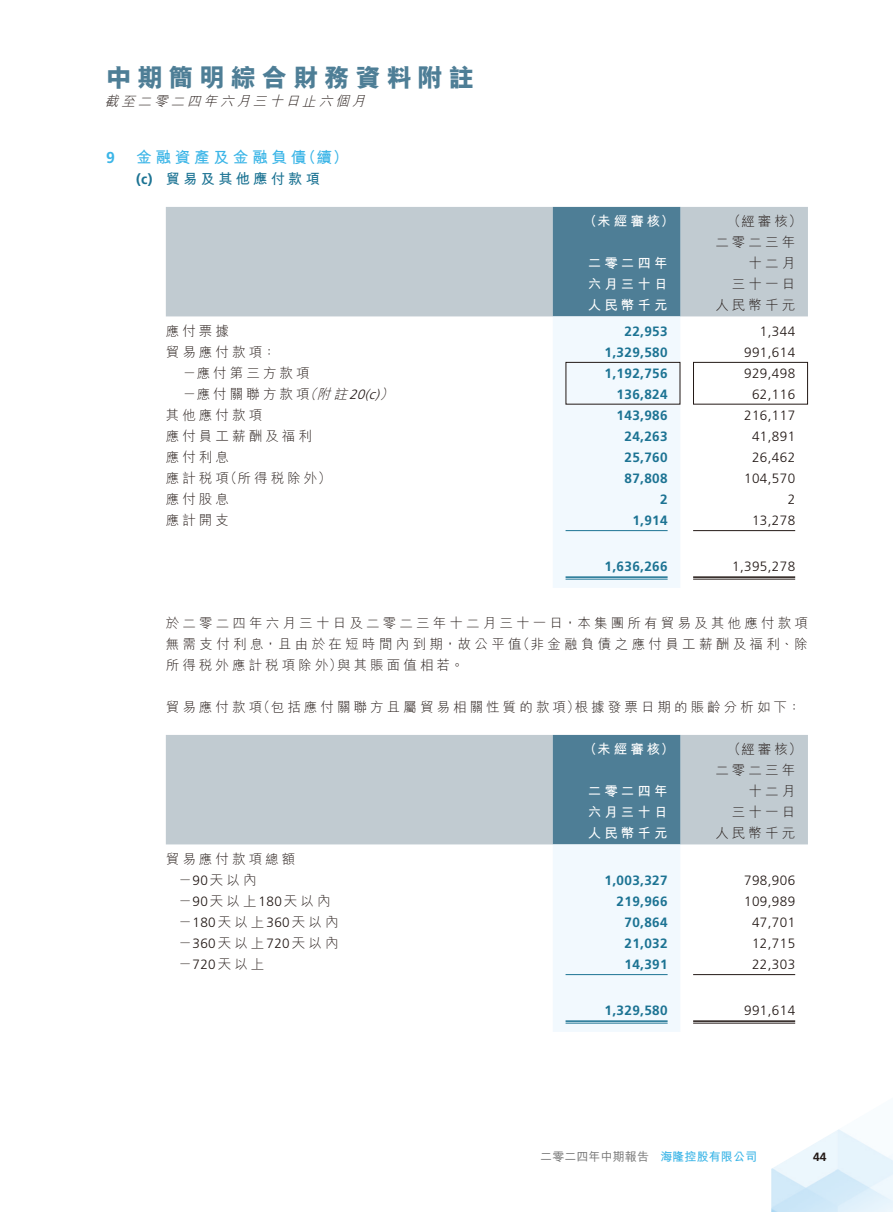
<style>
.page{position:relative;width:893px;height:1212px;background:#fff}
.page>*{position:absolute;margin:0;border:0;box-sizing:border-box;transform-origin:0 0}
.t1{font:25.5px "M Hei HK Xbold E Ten B5 H";letter-spacing:.22em;color:#4e7e96}
.t2{font:15.75px "M Hei HK Bold E Ten B5 H";letter-spacing:.23em;color:#3bb5e7}
.t3{font:700 15.75px "Frutiger LT Std";color:#3bb5e7}
.t4{font:14.25px "M Hei HK Bold E Ten B5 H";letter-spacing:.23em;color:#1c7393}
.t5{font:13.5px/21px "M Hei HK Light E Ten B5 H";letter-spacing:.23em;color:#231916;text-align:right}
.t6{font:700 13.5px "Frutiger LT Std";letter-spacing:.03em;color:#1c7393}
.t7{font:300 13.5px "Frutiger LT Std";letter-spacing:.03em;color:#231916}
.t8{font:13.5px/21px "M Hei HK Bold E Ten B5 H";letter-spacing:.23em;color:#fff}
.t9{font:italic 13.5px "M Hei HK Light E Ten B5 H";color:#231916}
.t10{font:12px "M Hei HK Medium E Ten B5 H";letter-spacing:.01em;color:#717171}
.t11{font:700 12px "Frutiger LT Std";color:#231916}
.s1{font-family:"Frutiger LT Std";font-weight:700}
.s2{font-style:italic}
.s3{font-family:"Frutiger LT Std";font-weight:300;font-style:italic}
.s4{font-family:"Frutiger LT Std";font-weight:300}
.s5{font-family:"M Hei HK Bold E Ten B5 H";color:#3bb5e7}
</style>
<div class="page">
<img style="left:771px;top:1129px;width:122px;height:83px">
<div style="left:166px;top:207px;width:642px;height:109px;background:#c1cbd1"></div>
<svg style="left:553px;top:207px;width:127px;height:381px"></svg>
<hr style="left:566px;top:530px;width:102px;height:1px;background:#1c7393">
<hr style="left:693px;top:530px;width:102px;height:1px;background:#231916">
<hr style="left:566px;top:576px;width:102px;height:2px;background:#1c7393">
<hr style="left:566px;top:579px;width:102px;height:1px;background:#1c7393">
<hr style="left:693px;top:576px;width:102px;height:2px;background:#231916">
<hr style="left:693px;top:579px;width:102px;height:1px;background:#231916">
<div style="left:166px;top:735px;width:642px;height:109px;background:#c1cbd1"></div>
<svg style="left:553px;top:735px;width:127px;height:297px"></svg>
<hr style="left:566px;top:974px;width:102px;height:1px;background:#1c7393">
<hr style="left:693px;top:974px;width:102px;height:1px;background:#231916">
<hr style="left:566px;top:1020px;width:102px;height:2px;background:#1c7393">
<hr style="left:566px;top:1023px;width:102px;height:1px;background:#1c7393">
<hr style="left:693px;top:1020px;width:102px;height:2px;background:#231916">
<hr style="left:693px;top:1023px;width:102px;height:1px;background:#231916">
<div style="left:566px;top:362px;width:114px;height:42px;border:1px solid #231916"></div>
<div style="left:693px;top:362px;width:115px;height:42px;border:1px solid #231916"></div>
<h1 class="t1" style="left:106px;top:67px;width:369px">中期簡明綜合財務資料附註</h1>
<p class="t9" style="left:105px;top:96px;width:265px">截至二零二四年六月三十日止六個月</p>
<p class="t3" style="left:106px;top:150px;width:10px">9</p>
<p class="t2" style="left:136px;top:151px;width:214px">金融資產及金融負債（續）</p>
<p class="t4" style="left:136px;top:173px;width:185px"><span class="s1">(c)</span> 貿易及其他應付款項</p>
<p class="t8" style="left:583px;top:212px;width:92px">（未經審核）</p>
<p class="t5" style="left:727px;top:212px;width:76px">（經審核）</p>
<p class="t8" style="left:588px;top:254px;width:81px">二零二四年六月三十日</p>
<p class="t5" style="left:715px;top:233px;width:81px">二零二三年十二月<br>三十一日</p>
<p class="t8" style="left:588px;top:296px;width:81px">人民幣千元</p>
<p class="t5" style="left:715px;top:296px;width:81px">人民幣千元</p>
<p class="t5" style="left:166px;top:322px;width:65px">應付票據</p>
<p class="t6" style="left:624px;top:324px;width:45px">22,953</p>
<p class="t7" style="left:760px;top:324px;width:37px">1,344</p>
<p class="t5" style="left:166px;top:343px;width:112px">貿易應付款項：</p>
<p class="t6" style="left:605px;top:345px;width:65px">1,329,580</p>
<p class="t7" style="left:744px;top:345px;width:53px">991,614</p>
<p class="t5" style="left:183px;top:364px;width:128px">－應付第三方款項</p>
<p class="t6" style="left:605px;top:366px;width:65px">1,192,756</p>
<p class="t7" style="left:744px;top:366px;width:53px">929,498</p>
<p class="t5" style="left:183px;top:385px;width:215px">－應付關聯方款項<span class="s2">（附註</span><span class="s3">20(c)</span><span class="s2">）</span></p>
<p class="t6" style="left:617px;top:387px;width:53px">136,824</p>
<p class="t7" style="left:752px;top:387px;width:45px">62,116</p>
<p class="t5" style="left:166px;top:406px;width:98px">其他應付款項</p>
<p class="t6" style="left:617px;top:408px;width:53px">143,986</p>
<p class="t7" style="left:744px;top:408px;width:53px">216,117</p>
<p class="t5" style="left:166px;top:427px;width:148px">應付員工薪酬及福利</p>
<p class="t6" style="left:624px;top:429px;width:45px">24,263</p>
<p class="t7" style="left:752px;top:429px;width:45px">41,891</p>
<p class="t5" style="left:166px;top:448px;width:65px">應付利息</p>
<p class="t6" style="left:624px;top:450px;width:45px">25,760</p>
<p class="t7" style="left:752px;top:450px;width:45px">26,462</p>
<p class="t5" style="left:166px;top:469px;width:167px">應計稅項（所得稅除外）</p>
<p class="t6" style="left:624px;top:471px;width:45px">87,808</p>
<p class="t7" style="left:744px;top:471px;width:53px">104,570</p>
<p class="t5" style="left:166px;top:490px;width:65px">應付股息</p>
<p class="t6" style="left:660px;top:492px;width:9px">2</p>
<p class="t7" style="left:788px;top:492px;width:9px">2</p>
<p class="t5" style="left:166px;top:511px;width:65px">應計開支</p>
<p class="t6" style="left:632px;top:513px;width:37px">1,914</p>
<p class="t7" style="left:752px;top:513px;width:45px">13,278</p>
<p class="t6" style="left:605px;top:560px;width:65px">1,636,266</p>
<p class="t7" style="left:732px;top:560px;width:65px">1,395,278</p>
<p class="t5" style="left:166px;top:614px;width:644px;text-align:justify">於二零二四年六月三十日及二零二三年十二月三十一日，本集團所有貿易及其他應付款項無需支付利息，且由於在短時間內到期，故公平值（非金融負債之應付員工薪酬及福利、除所得稅外應計稅項除外）與其賬面值相若。</p>
<p class="t5" style="left:166px;top:698px;width:637px">貿易應付款項（包括應付關聯方且屬貿易相關性質的款項）根據發票日期的賬齡分析如下：</p>
<p class="t8" style="left:583px;top:740px;width:92px">（未經審核）</p>
<p class="t5" style="left:727px;top:740px;width:76px">（經審核）</p>
<p class="t8" style="left:588px;top:782px;width:81px">二零二四年六月三十日</p>
<p class="t5" style="left:715px;top:761px;width:81px">二零二三年十二月<br>三十一日</p>
<p class="t5" style="left:179px;top:850px;width:118px;text-align:left;text-indent:-13px">貿易應付款項總額－<span class="s4">90</span>天以內</p>
<p class="t8" style="left:588px;top:824px;width:81px">人民幣千元</p>
<p class="t5" style="left:715px;top:824px;width:81px">人民幣千元</p>
<p class="t6" style="left:605px;top:873px;width:65px">1,003,327</p>
<p class="t7" style="left:744px;top:873px;width:53px">798,906</p>
<p class="t5" style="left:179px;top:892px;width:154px">－<span class="s4">90</span>天以上<span class="s4">180</span>天以內</p>
<p class="t6" style="left:617px;top:894px;width:53px">219,966</p>
<p class="t7" style="left:744px;top:894px;width:53px">109,989</p>
<p class="t5" style="left:179px;top:913px;width:161px">－<span class="s4">180</span>天以上<span class="s4">360</span>天以內</p>
<p class="t6" style="left:624px;top:915px;width:45px">70,864</p>
<p class="t7" style="left:752px;top:915px;width:45px">47,701</p>
<p class="t5" style="left:179px;top:934px;width:161px">－<span class="s4">360</span>天以上<span class="s4">720</span>天以內</p>
<p class="t6" style="left:624px;top:936px;width:45px">21,032</p>
<p class="t7" style="left:752px;top:936px;width:45px">12,715</p>
<p class="t5" style="left:179px;top:955px;width:87px">－<span class="s4">720</span>天以上</p>
<p class="t6" style="left:624px;top:957px;width:45px">14,391</p>
<p class="t7" style="left:752px;top:957px;width:45px">22,303</p>
<p class="t6" style="left:605px;top:1004px;width:65px">1,329,580</p>
<p class="t7" style="left:744px;top:1004px;width:53px">991,614</p>
<p class="t10" style="left:540px;top:1152px;width:218px">二零二四年中期報告 <span class="s5">海隆控股有限公司</span></p>
<p class="t11" style="left:813px;top:1151px;width:15px">44</p>
</div>
